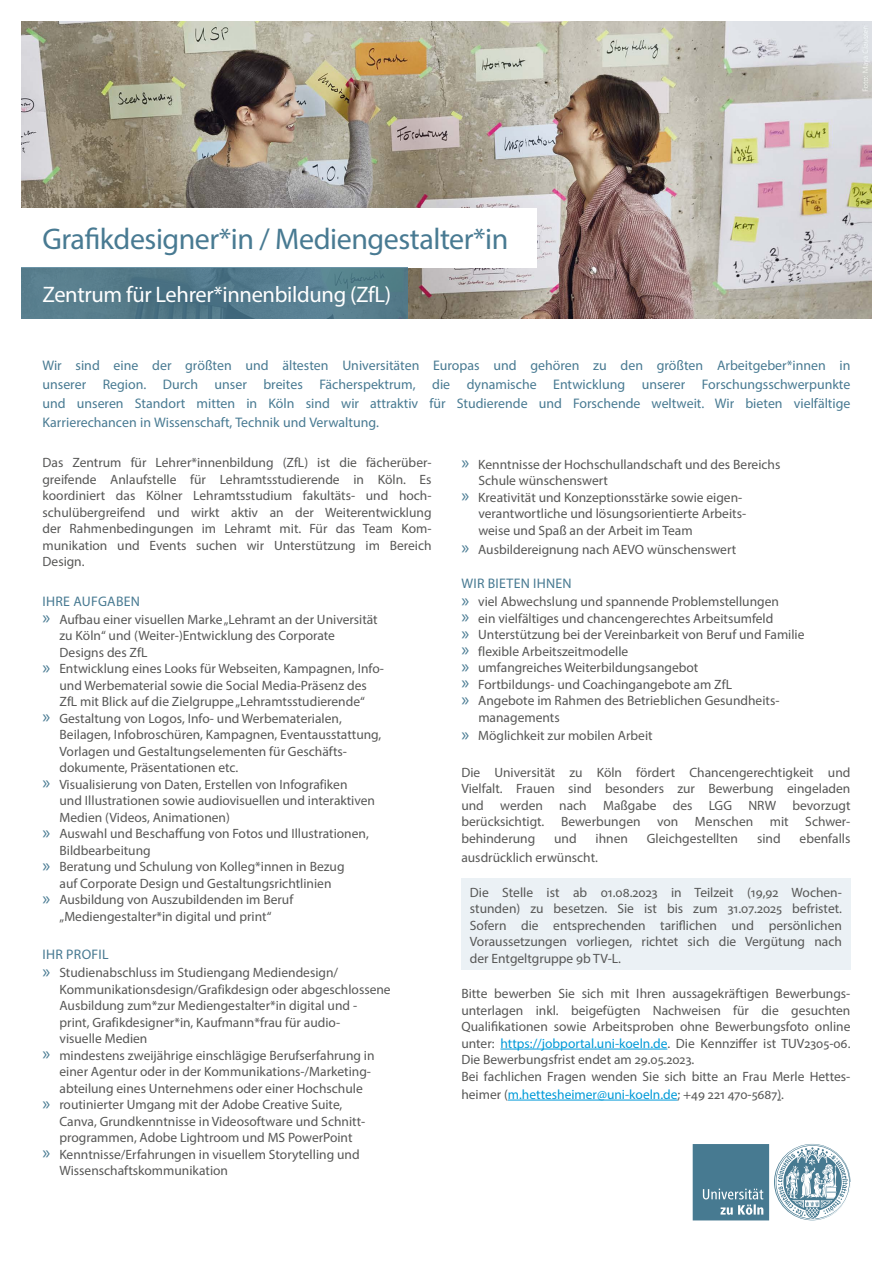
<style>
.page{position:relative;width:893px;height:1263px;background:#fff}
.page>*{position:absolute;margin:0;border:0;box-sizing:border-box;transform-origin:0 0}
.t1{font:30px "Myriad Pro";letter-spacing:-.015em;color:#487a92}
.t2{font:22.5px "Myriad Pro";letter-spacing:-.015em;color:#fff}
.t3{font:13.8px/18.8px "Myriad Pro";color:#487a92;text-align:justify}
.t4{font:13.8px "Myriad Pro";letter-spacing:.02em;color:#487a92}
.t5{font:13.5px/16.5px "Myriad Pro";color:#575756;text-align:justify}
.t6{font:13.5px "Myriad Pro";color:#009ad8}
.s1{font-size:18.75px;color:#487a92}
.s2{color:#009ad8}
.s3{color:#575756}
</style>
<div class="page">
<div style="left:461px;top:878px;width:389px;height:92px;background:#ebf1f5"></div>
<hr style="left:500px;top:1049px;width:167px;height:1px;background:#009ad8">
<hr style="left:508px;top:1100px;width:170px;height:1px;background:#009ad8">
<img style="left:21px;top:21px;width:851px;height:298px">
<div style="left:21px;top:208px;width:516px;height:60px;background:#fff"></div>
<svg style="left:21px;top:268px;width:387px;height:51px;background:#537a8b"></svg>
<svg style="left:693px;top:1144px;width:157px;height:76px"></svg>
<h1 class="t1" style="left:43px;top:221px;width:467px">Grafikdesigner*in / Mediengestalter*in</h1>
<h2 class="t2" style="left:43px;top:280px;width:350px">Zentrum für Lehrer*innenbildung (ZfL)</h2>
<p class="t3" style="left:43px;top:356px;width:809px">Wir sind eine der größten und ältesten Universitäten Europas und gehören zu den größten Arbeitgeber*innen in unserer Region. Durch unser breites Fächerspektrum, die dynamische Entwicklung unserer Forschungsschwerpunkte und unseren Standort mitten in Köln sind wir attraktiv für Studierende und Forschende weltweit. Wir bieten vielfältige Karrierechancen in Wissenschaft, Technik und Verwaltung.</p>
<p class="t5" style="left:43px;top:454px;width:391px">Das Zentrum für Lehrer*innenbildung (ZfL) ist die fächerüber&shy;greifende Anlaufstelle für Lehramtsstudierende in Köln. Es koordiniert das Kölner Lehramtsstudium fakultäts- und hoch&shy;schulübergreifend und wirkt aktiv an der Weiterentwicklung der Rahmenbedingungen im Lehramt mit. Für das Team Kom&shy;munikation und Events suchen wir Unterstützung im Bereich Design.</p>
<p class="t4" style="left:43px;top:593px;width:99px">IHRE AUFGABEN</p>
<p class="t5" style="left:43px;top:611px;width:337px"><span class="s1">»</span> Aufbau einer visuellen Marke „Lehramt an der Universität</p>
<p class="t5" style="left:60px;top:627px;width:277px">zu Köln“ und (Weiter-)Entwicklung des Corporate</p>
<p class="t5" style="left:60px;top:644px;width:89px">Designs des ZfL</p>
<p class="t5" style="left:43px;top:660px;width:343px"><span class="s1">»</span> Entwicklung eines Looks für Webseiten, Kampagnen, Info-</p>
<p class="t5" style="left:60px;top:677px;width:309px">und Werbematerial sowie die Social Media-Präsenz des</p>
<p class="t5" style="left:60px;top:693px;width:307px">ZfL mit Blick auf die Zielgruppe „Lehramtsstudierende“</p>
<p class="t5" style="left:43px;top:710px;width:301px"><span class="s1">»</span> Gestaltung von Logos, Info- und Werbematerialen,</p>
<p class="t5" style="left:60px;top:726px;width:323px">Beilagen, Infobroschüren, Kampagnen, Eventausstattung,</p>
<p class="t5" style="left:60px;top:743px;width:289px">Vorlagen und Gestaltungselementen für Geschäfts-</p>
<p class="t5" style="left:60px;top:759px;width:180px">dokumente, Präsentationen etc.</p>
<p class="t5" style="left:43px;top:776px;width:307px"><span class="s1">»</span> Visualisierung von Daten, Erstellen von Infografiken</p>
<p class="t5" style="left:60px;top:792px;width:317px">und Illustrationen sowie audiovisuellen und interaktiven</p>
<p class="t5" style="left:60px;top:809px;width:172px">Medien (Videos, Animationen)</p>
<p class="t5" style="left:43px;top:825px;width:328px"><span class="s1">»</span> Auswahl und Beschaffung von Fotos und Illustrationen,</p>
<p class="t5" style="left:60px;top:842px;width:93px">Bildbearbeitung</p>
<p class="t5" style="left:43px;top:858px;width:304px"><span class="s1">»</span> Beratung und Schulung von Kolleg*innen in Bezug</p>
<p class="t5" style="left:60px;top:875px;width:273px">auf Corporate Design und Gestaltungsrichtlinien</p>
<p class="t5" style="left:43px;top:891px;width:252px"><span class="s1">»</span> Ausbildung von Auszubildenden im Beruf</p>
<p class="t5" style="left:60px;top:908px;width:213px">„Mediengestalter*in digital und print“</p>
<p class="t4" style="left:43px;top:946px;width:68px">IHR PROFIL</p>
<p class="t5" style="left:43px;top:964px;width:297px"><span class="s1">»</span> Studienabschluss im Studiengang Mediendesign/</p>
<p class="t5" style="left:60px;top:980px;width:333px">Kommunikationsdesign/Grafikdesign oder abgeschlossene</p>
<p class="t5" style="left:60px;top:997px;width:299px">Ausbildung zum*zur Mediengestalter*in digital und -</p>
<p class="t5" style="left:60px;top:1013px;width:282px">print, Grafikdesigner*in, Kaufmann*frau für audio-</p>
<p class="t5" style="left:60px;top:1030px;width:89px">visuelle Medien</p>
<p class="t5" style="left:43px;top:1046px;width:334px"><span class="s1">»</span> mindestens zweijährige einschlägige Berufserfahrung in</p>
<p class="t5" style="left:60px;top:1063px;width:313px">einer Agentur oder in der Kommunikations-/Marketing-</p>
<p class="t5" style="left:60px;top:1079px;width:305px">abteilung eines Unternehmens oder einer Hochschule</p>
<p class="t5" style="left:43px;top:1096px;width:301px"><span class="s1">»</span> routinierter Umgang mit der Adobe Creative Suite,</p>
<p class="t5" style="left:60px;top:1112px;width:307px">Canva, Grundkenntnisse in Videosoftware und Schnitt-</p>
<p class="t5" style="left:60px;top:1129px;width:295px">programmen, Adobe Lightroom und MS PowerPoint</p>
<p class="t5" style="left:43px;top:1145px;width:319px"><span class="s1">»</span> Kenntnisse/Erfahrungen in visuellem Storytelling und</p>
<p class="t5" style="left:60px;top:1162px;width:170px">Wissenschaftskommunikation</p>
<p class="t5" style="left:461px;top:456px;width:321px"><span class="s1">»</span> Kenntnisse der Hochschullandschaft und des Bereichs</p>
<p class="t5" style="left:478px;top:472px;width:131px">Schule wünschenswert</p>
<p class="t5" style="left:461px;top:489px;width:282px"><span class="s1">»</span> Kreativität und Konzeptionsstärke sowie eigen-</p>
<p class="t5" style="left:478px;top:505px;width:269px">verantwortliche und lösungsorientierte Arbeits-</p>
<p class="t5" style="left:478px;top:522px;width:216px">weise und Spaß an der Arbeit im Team</p>
<p class="t5" style="left:461px;top:540px;width:276px"><span class="s1">»</span> Ausbildereignung nach AEVO wünschenswert</p>
<p class="t4" style="left:461px;top:575px;width:112px">WIR BIETEN IHNEN</p>
<p class="t5" style="left:461px;top:593px;width:319px"><span class="s1">»</span> viel Abwechslung und spannende Problemstellungen</p>
<p class="t5" style="left:461px;top:609px;width:313px"><span class="s1">»</span> ein vielfältiges und chancengerechtes Arbeitsumfeld</p>
<p class="t5" style="left:461px;top:626px;width:345px"><span class="s1">»</span> Unterstützung bei der Vereinbarkeit von Beruf und Familie</p>
<p class="t5" style="left:461px;top:642px;width:168px"><span class="s1">»</span> flexible Arbeitszeitmodelle</p>
<p class="t5" style="left:461px;top:659px;width:239px"><span class="s1">»</span> umfangreiches Weiterbildungsangebot</p>
<p class="t5" style="left:461px;top:675px;width:272px"><span class="s1">»</span> Fortbildungs- und Coachingangebote am ZfL</p>
<p class="t5" style="left:461px;top:692px;width:320px"><span class="s1">»</span> Angebote im Rahmen des Betrieblichen Gesundheits-</p>
<p class="t5" style="left:478px;top:708px;width:83px">managements</p>
<p class="t5" style="left:461px;top:727px;width:193px"><span class="s1">»</span> Möglichkeit zur mobilen Arbeit</p>
<p class="t5" style="left:461px;top:764px;width:391px">Die Universität zu Köln fördert Chancengerechtigkeit und Vielfalt. Frauen sind besonders zur Bewerbung eingeladen und werden nach Maßgabe des LGG NRW bevorzugt berücksichtigt. Bewerbungen von Menschen mit Schwer&shy;behinderung</p>
<p class="t5" style="left:554px;top:830px;width:24px">und</p>
<p class="t5" style="left:596px;top:830px;width:34px">ihnen</p>
<p class="t5" style="left:647px;top:830px;width:93px">Gleichgestellten</p>
<p class="t5" style="left:757px;top:830px;width:25px">sind</p>
<p class="t5" style="left:800px;top:830px;width:52px">ebenfalls</p>
<p class="t5" style="left:461px;top:849px;width:138px">ausdrücklich erwünscht.</p>
<p class="t5" style="left:470px;top:884px;width:374px">Die Stelle ist ab 01.08.2023 in Teilzeit (19,92 Wochen&shy;stunden) zu besetzen. Sie ist bis zum 31.07.2025 befristet.<br>Sofern die entsprechenden tariflichen und persönlichen Voraussetzungen vorliegen, richtet sich die Vergütung nach der Entgeltgruppe 9b TV-L.</p>
<p class="t5" style="left:461px;top:985px;width:391px;text-align:left">Bitte bewerben Sie sich mit Ihren aussagekräftigen Bewerbungs&shy;unterlagen inkl. beigefügten Nachweisen für die gesuchten Qualifikationen sowie Arbeitsproben ohne Bewerbungsfoto online unter: <span class="s2">https://jobportal.uni-koeln.de</span>. Die Kennziffer ist TUV2305-06.<br>Die Bewerbungsfrist endet am 29.05.2023.<br>Bei fachlichen Fragen wenden Sie sich bitte an Frau Merle Hettes-</p>
<p class="t6" style="left:461px;top:1086px;width:324px"><span class="s3">heimer (</span>m.hettesheimer@uni-koeln.de<span class="s3">; +49 221 470-5687).</span></p>
</div>
